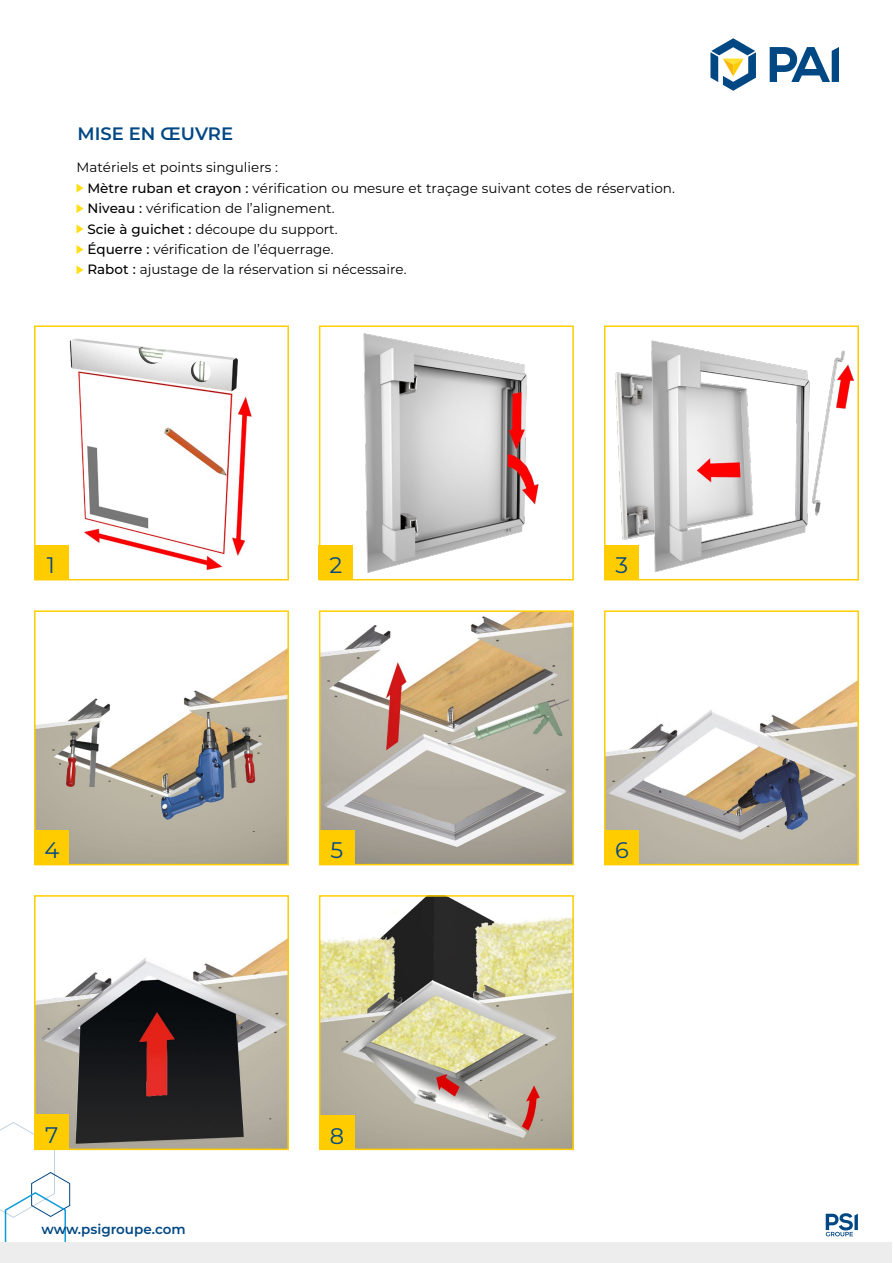
<style>
.page{position:relative;width:893px;height:1263px;background:#fff}
.page>*{position:absolute;margin:0;border:0;box-sizing:border-box;transform-origin:0 0}
.t1{font:22.5px "Montserrat";color:#004884}
.t2{font:600 18px "Montserrat";color:#004884}
.t3{font:13.5px/20.4px "Montserrat";color:#000}
.t4{font:600 13.5px "Montserrat";color:#004884}
.s1{font-weight:500}
</style>
<div class="page">
<svg style="left:826px;top:1213px;width:32px;height:23px"></svg>
<svg style="left:77px;top:184px;width:7px;height:9px"></svg>
<svg style="left:77px;top:204px;width:7px;height:9px"></svg>
<svg style="left:77px;top:225px;width:7px;height:9px"></svg>
<svg style="left:77px;top:245px;width:7px;height:9px"></svg>
<svg style="left:77px;top:265px;width:7px;height:9px"></svg>
<svg style="left:710px;top:38px;width:46px;height:53px"></svg>
<svg style="left:770px;top:47px;width:69px;height:35px"></svg>
<svg style="left:0;top:1122px;width:70px;height:121px"></svg>
<img style="left:68px;top:338px;width:184px;height:239px">
<div style="left:34px;top:325px;width:255px;height:255px;border:2px solid #fc0"></div>
<img style="left:363px;top:333px;width:176px;height:240px">
<div style="left:319px;top:325px;width:255px;height:255px;border:2px solid #fc0"></div>
<img style="left:615px;top:340px;width:240px;height:232px">
<div style="left:604px;top:325px;width:255px;height:255px;border:2px solid #fc0"></div>
<img style="left:37px;top:649px;width:249px;height:213px">
<div style="left:34px;top:610px;width:255px;height:255px;border:2px solid #fc0"></div>
<img style="left:322px;top:613px;width:249px;height:249px">
<div style="left:319px;top:610px;width:255px;height:255px;border:2px solid #fc0"></div>
<img style="left:607px;top:681px;width:249px;height:181px">
<div style="left:604px;top:610px;width:255px;height:255px;border:2px solid #fc0"></div>
<img style="left:37px;top:939px;width:249px;height:208px">
<div style="left:34px;top:895px;width:255px;height:255px;border:2px solid #fc0"></div>
<img style="left:322px;top:898px;width:249px;height:249px">
<div style="left:319px;top:895px;width:255px;height:255px;border:2px solid #fc0"></div>
<div style="left:34px;top:545px;width:34px;height:34px;background:#fc0"></div>
<div style="left:319px;top:545px;width:34px;height:34px;background:#fc0"></div>
<div style="left:605px;top:545px;width:34px;height:34px;background:#fc0"></div>
<div style="left:35px;top:830px;width:34px;height:34px;background:#fc0"></div>
<div style="left:320px;top:830px;width:34px;height:34px;background:#fc0"></div>
<div style="left:605px;top:830px;width:34px;height:34px;background:#fc0"></div>
<div style="left:35px;top:1115px;width:34px;height:34px;background:#fc0"></div>
<div style="left:320px;top:1116px;width:34px;height:34px;background:#fc0"></div>
<div style="left:0;top:1243px;width:892px;height:20px;background:#eeeded"></div>
<h2 class="t2" style="left:78px;top:121px;width:157px">MISE EN ŒUVRE</h2>
<p class="t3" style="left:87px;top:157px;width:589px;text-indent:-11px">Matériels et points singuliers :<br><span class="s1">Mètre ruban et crayon :</span> vérification ou mesure et traçage suivant cotes de réservation.<br><span class="s1">Niveau :</span> vérification de l’alignement.<br><span class="s1">Scie à guichet :</span> découpe du support.<br><span class="s1">Équerre :</span> vérification de l’équerrage.<br><span class="s1">Rabot :</span> ajustage de la réservation si nécessaire.</p>
<h1 class="t1" style="left:47px;top:550px;width:10px">1</h1>
<h1 class="t1" style="left:330px;top:550px;width:14px">2</h1>
<h1 class="t1" style="left:616px;top:550px;width:14px">3</h1>
<h1 class="t1" style="left:44px;top:835px;width:16px">4</h1>
<h1 class="t1" style="left:331px;top:835px;width:14px">5</h1>
<h1 class="t1" style="left:615px;top:835px;width:15px">6</h1>
<h1 class="t1" style="left:45px;top:1119px;width:15px">7</h1>
<h1 class="t1" style="left:330px;top:1120px;width:16px">8</h1>
<p class="t4" style="left:41px;top:1219px;width:146px">www.psigroupe.com</p>
</div>
